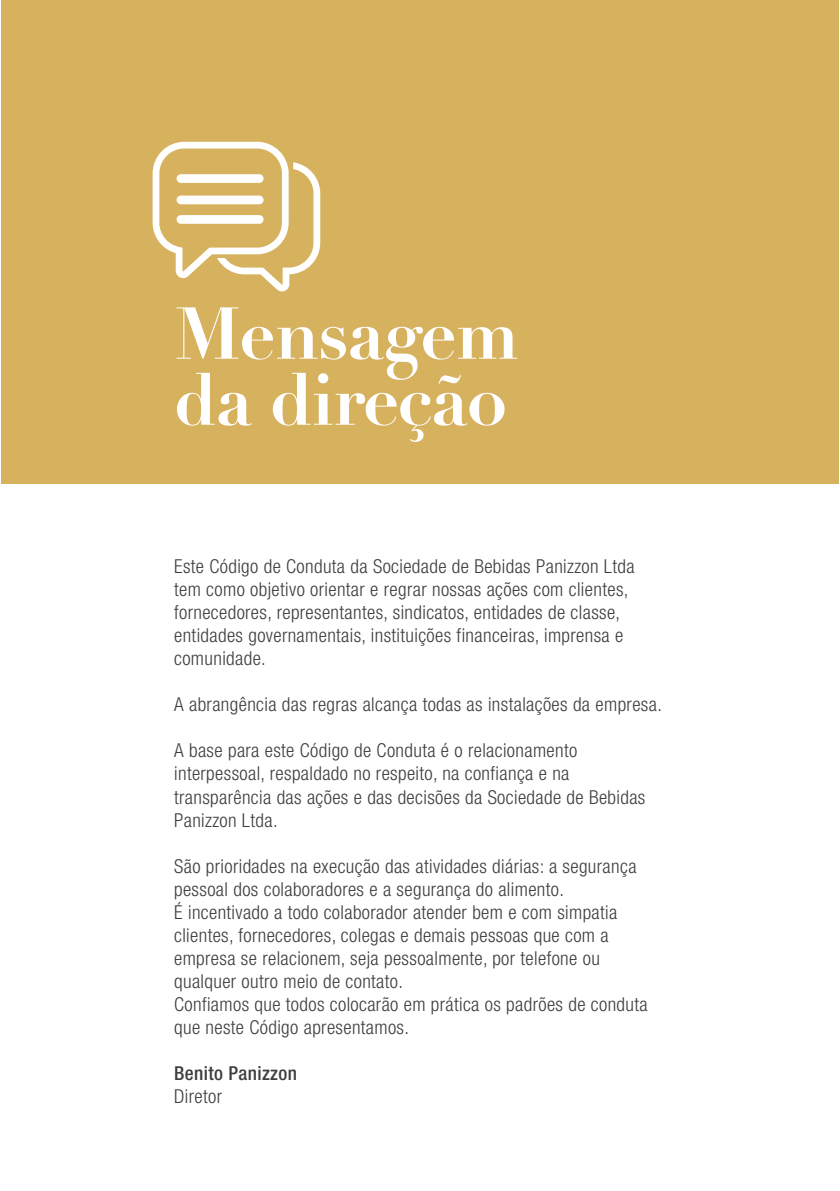
<style>
.page{position:relative;width:840px;height:1191px;background:#fff}
.page>*{position:absolute;margin:0;border:0;box-sizing:border-box;transform-origin:0 0}
.t1{font:700 72px/66px "Didot";letter-spacing:-.02em;color:#fff}
.t2{font:300 condensed 19.2px/23px "Helvetica Neue LT Std";letter-spacing:.02em;color:#3e3e3f}
.t3{font:500 condensed 19.2px "Helvetica Neue LT Std";letter-spacing:.02em;color:#3e3e3f}
</style>
<div class="page">
<div style="left:1px;top:0;width:837px;height:483px;background:#d6b15e"></div>
<svg style="left:152px;top:142px;width:168px;height:149px"></svg>
<h1 class="t1" style="left:174px;top:301px;width:346px">Mensagem da direção</h1>
<p class="t2" style="left:174px;top:554px;width:461px">Este Código de Conduta da Sociedade de Bebidas Panizzon Ltda tem como objetivo orientar e regrar nossas ações com clientes, fornecedores, representantes, sindicatos, entidades de classe, entidades governamentais, instituições financeiras, imprensa e comunidade.</p>
<p class="t2" style="left:174px;top:693px;width:489px">A abrangência das regras alcança todas as instalações da empresa.</p>
<p class="t2" style="left:174px;top:739px;width:472px">A base para este Código de Conduta é o relacionamento interpessoal, respaldado no respeito, na confiança e na transparência das ações e das decisões da Sociedade de Bebidas Panizzon Ltda.</p>
<p class="t2" style="left:174px;top:854px;width:474px">São prioridades na execução das atividades diárias: a segurança pessoal dos colaboradores e a segurança do alimento.<br>É incentivado a todo colaborador atender bem e com simpatia clientes, fornecedores, colegas e demais pessoas que com a empresa se relacionem, seja pessoalmente, por telefone ou qualquer outro meio de contato.<br>Confiamos que todos colocarão em prática os padrões de conduta que neste Código apresentamos.</p>
<p class="t3" style="left:174px;top:1061px;width:124px">Benito Panizzon</p>
<p class="t2" style="left:174px;top:1084px;width:49px">Diretor</p>
</div>
